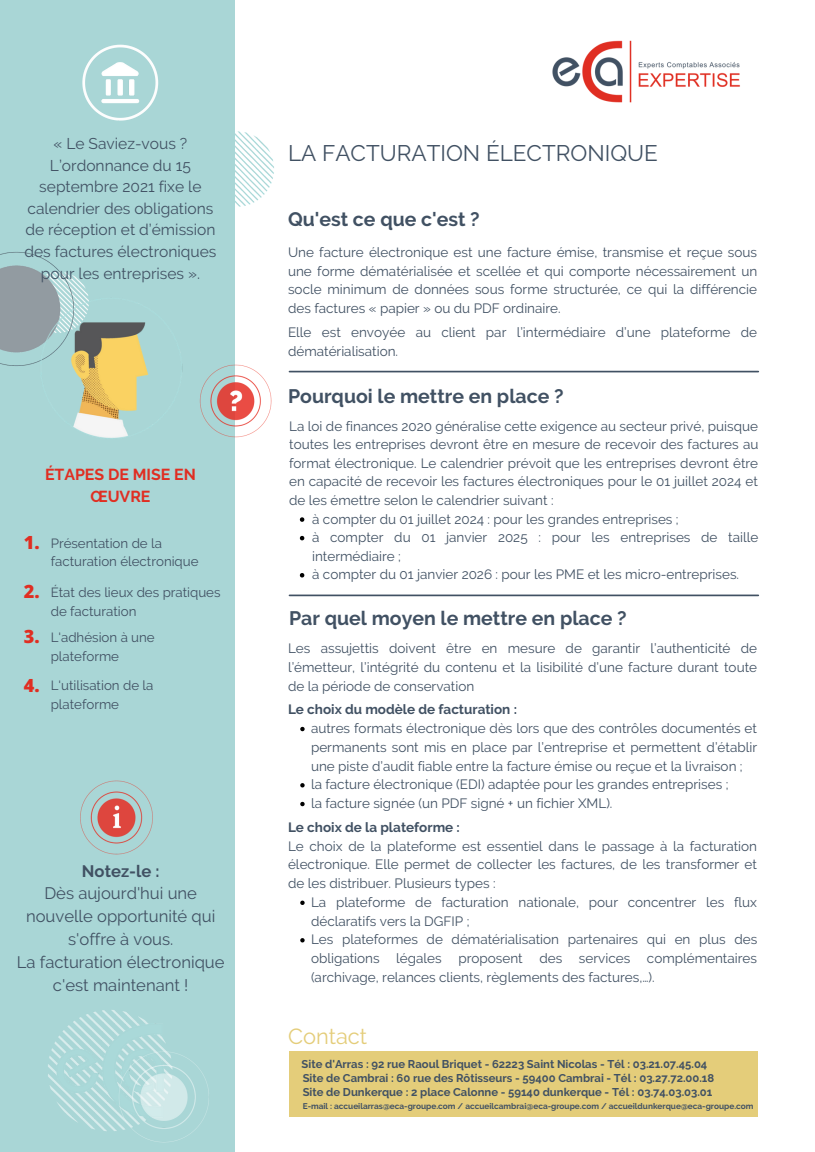
<style>
.page{position:relative;width:815px;height:1152px;background:#fff}
.page>*{position:absolute;margin:0;border:0;box-sizing:border-box;transform-origin:0 0}
.t1{font:22.5px "Raleway";color:#415163}
.t2{font:21.83px "Raleway";color:#e4cd7a}
.t3{font:700 19.5px "Raleway";color:#415163}
.t4{font:800 18.15px "Open Sans";color:#e02e22}
.t5{font:16.65px/22.9px "Raleway";color:#415163;text-align:center}
.t6{font:700 16.65px "Raleway";color:#415163}
.t7{font:700 15.9px/22px "Raleway";color:#e02e22;text-align:center}
.t8{font:15.52px/21.6px "Raleway";color:#415163;text-align:center}
.t9{font:13.5px/18.8px "Raleway";color:#415163;text-align:justify}
.t10{font:700 13.5px "Raleway";color:#415163}
.t11{font:13.27px/18.6px "Raleway";color:#415163}
.t12{font:700 11.25px "Raleway";color:#415163}
.t13{font:700 8.25px "Raleway";color:#415163}
</style>
<div class="page">
<img style="left:234px;top:130px;width:40px;height:77px">
<div style="left:0;top:0;width:234px;height:1152px;background:#a9d6d6"></div>
<img style="left:552px;top:40px;width:188px;height:63px">
<img style="left:199px;top:363px;width:73px;height:75px">
<img style="left:80px;top:780px;width:73px;height:75px">
<div style="left:288px;top:1051px;width:469px;height:66px;background:#e4cd7a"></div>
<hr style="left:289px;top:371px;width:469px;height:1px;background:#415163">
<img style="left:82px;top:44px;width:77px;height:77px">
<svg style="left:300px;top:517px;width:4px;height:5px"></svg>
<svg style="left:300px;top:536px;width:4px;height:4px"></svg>
<svg style="left:300px;top:573px;width:4px;height:5px"></svg>
<hr style="left:289px;top:595px;width:469px;height:1px;background:#415163">
<img style="left:48px;top:1010px;width:161px;height:133px">
<img style="left:80px;top:281px;width:6px;height:10px">
<img style="left:0;top:252px;width:80px;height:114px">
<img style="left:25px;top:291px;width:158px;height:147px">
<svg style="left:300px;top:727px;width:4px;height:4px"></svg>
<svg style="left:300px;top:783px;width:4px;height:4px"></svg>
<svg style="left:300px;top:802px;width:4px;height:4px"></svg>
<svg style="left:300px;top:901px;width:4px;height:4px"></svg>
<svg style="left:300px;top:938px;width:4px;height:4px"></svg>
<p class="t8" style="left:54px;top:133px;width:135px">« Le Saviez-vous ?</p>
<p class="t8" style="left:24px;top:154px;width:193px">L’ordonnance du 15 septembre 2021 fixe le calendrier des obligations de réception et d’émission des factures électroniques pour les entreprises ».</p>
<p class="t7" style="left:45px;top:463px;width:152px">ÉTAPES DE MISE EN<br>ŒUVRE</p>
<p class="t4" style="left:24px;top:529px;width:17px">1.</p>
<p class="t4" style="left:24px;top:579px;width:17px">2.</p>
<p class="t4" style="left:24px;top:624px;width:17px">3.</p>
<p class="t4" style="left:24px;top:673px;width:17px">4.</p>
<p class="t11" style="left:51px;top:534px;width:149px">Présentation de la facturation électronique</p>
<p class="t11" style="left:51px;top:583px;width:171px">État des lieux des pratiques de facturation</p>
<p class="t11" style="left:51px;top:628px;width:105px">L'adhésion à une plateforme</p>
<p class="t11" style="left:51px;top:676px;width:104px">L'utilisation de la plateforme</p>
<p class="t6" style="left:82px;top:861px;width:79px">Notez-le :</p>
<p class="t5" style="left:26px;top:882px;width:191px">Dès aujourd'hui une nouvelle opportunité qui s'offre à vous.</p>
<p class="t5" style="left:17px;top:951px;width:209px">La facturation électronique c'est maintenant !</p>
<p class="t1" style="left:288px;top:140px;width:371px">LA FACTURATION ÉLECTRONIQUE</p>
<p class="t3" style="left:288px;top:207px;width:193px">Qu'est ce que c'est ?</p>
<p class="t9" style="left:288px;top:243px;width:470px">Une facture électronique est une facture émise, transmise et reçue sous une forme dématérialisée et scellée et qui comporte nécessairement un socle minimum de données sous forme structurée, ce qui la différencie des factures « papier » ou du PDF ordinaire.</p>
<p class="t9" style="left:288px;top:323px;width:470px">Elle est envoyée au client par l’intermédiaire d’une plateforme de dématérialisation.</p>
<p class="t3" style="left:288px;top:385px;width:277px">Pourquoi le mettre en place ?</p>
<p class="t9" style="left:289px;top:417px;width:470px">La loi de finances 2020 généralise cette exigence au secteur privé, puisque toutes les entreprises devront être en mesure de recevoir des factures au format électronique. Le calendrier prévoit que les entreprises devront être en capacité de recevoir les factures électroniques pour le 01 juillet 2024 et de les émettre selon le calendrier suivant :</p>
<p class="t9" style="left:312px;top:509px;width:368px">à compter du 01 juillet 2024 : pour les grandes entreprises ;</p>
<p class="t9" style="left:312px;top:528px;width:447px">à compter du 01 janvier 2025 : pour les entreprises de taille intermédiaire ;</p>
<p class="t9" style="left:312px;top:565px;width:428px">à compter du 01 janvier 2026 : pour les PME et les micro-entreprises.</p>
<p class="t3" style="left:289px;top:607px;width:339px">Par quel moyen le mettre en place ?</p>
<p class="t9" style="left:288px;top:639px;width:470px">Les assujettis doivent être en mesure de garantir l’authenticité de l’émetteur, l’intégrité du contenu et la lisibilité d’une facture durant toute de la période de conservation</p>
<p class="t10" style="left:288px;top:702px;width:230px">Le choix du modèle de facturation :</p>
<p class="t9" style="left:311px;top:719px;width:447px">autres formats électronique dès lors que des contrôles documentés et permanents sont mis en place par l’entreprise et permettent d’établir une piste d’audit fiable entre la facture émise ou reçue et la livraison ;</p>
<p class="t9" style="left:311px;top:775px;width:419px">la facture électronique (EDI) adaptée pour les grandes entreprises ;</p>
<p class="t9" style="left:311px;top:794px;width:303px">la facture signée (un PDF signé + un fichier XML).</p>
<p class="t10" style="left:288px;top:819px;width:173px">Le choix de la plateforme :</p>
<p class="t9" style="left:288px;top:836px;width:470px">Le choix de la plateforme est essentiel dans le passage à la facturation électronique. Elle permet de collecter les factures, de les transformer et de les distribuer. Plusieurs types :</p>
<p class="t9" style="left:311px;top:893px;width:447px">La plateforme de facturation nationale, pour concentrer les flux déclaratifs vers la DGFIP ;</p>
<p class="t9" style="left:311px;top:930px;width:447px">Les plateformes de dématérialisation partenaires qui en plus des obligations légales proposent des services complémentaires (archivage, relances clients, règlements des factures,…).</p>
<p class="t2" style="left:288px;top:1023px;width:81px">Contact</p>
<p class="t12" style="left:301px;top:1058px;width:407px">Site d'Arras : 92 rue Raoul Briquet - 62223 Saint Nicolas - Tél : 03.21.07.45.04</p>
<p class="t12" style="left:303px;top:1071px;width:413px">Site de Cambrai : 60 rue des Rôtisseurs - 59400 Cambrai - Tél : 03.27.72.00.18</p>
<p class="t12" style="left:303px;top:1085px;width:411px">Site de Dunkerque : 2 place Calonne - 59140 dunkerque - Tél : 03.74.03.03.01</p>
<p class="t13" style="left:303px;top:1101px;width:452px">E-mail : accueilarras@eca-groupe.com / accueilcambrai@eca-groupe.com / accueildunkerque@eca-groupe.com</p>
</div>
